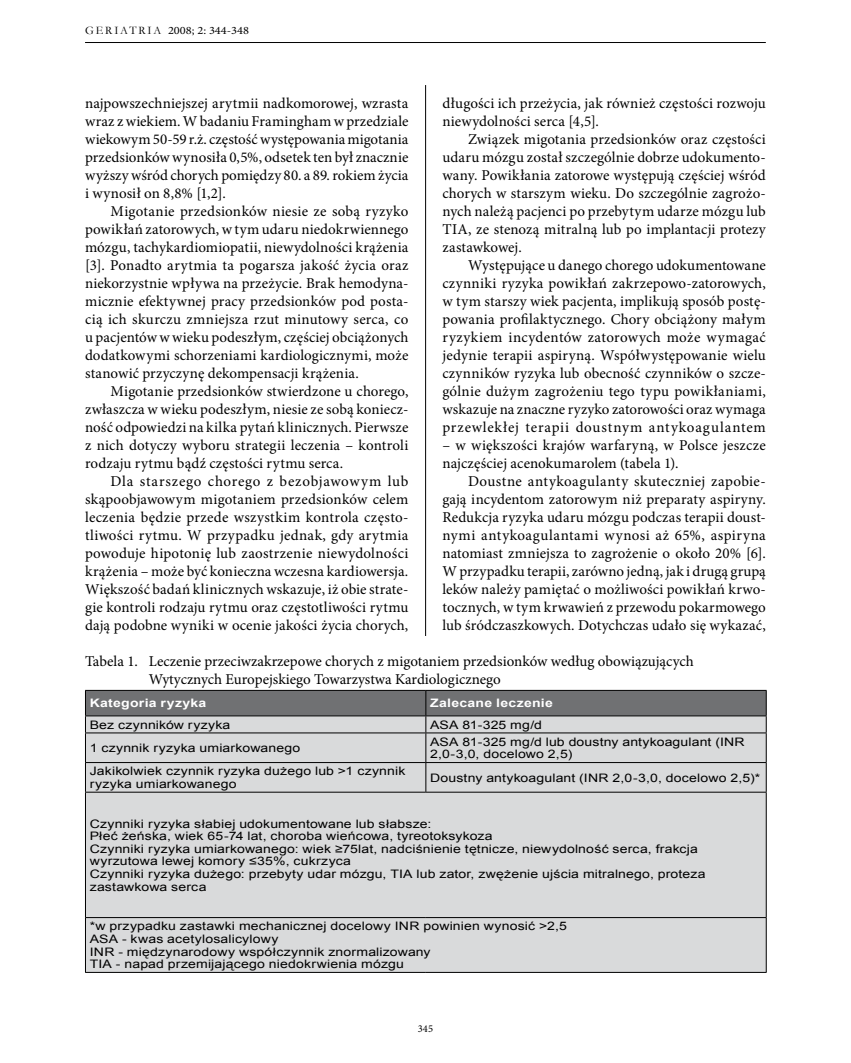
<style>
.page{position:relative;width:851px;height:1063px;background:#fff}
.page>*{position:absolute;margin:0;border:0;box-sizing:border-box;transform-origin:0 0}
.t1{font:15px/18px "Minion Pro";letter-spacing:.005em;color:#000;text-align:justify}
.t2{font:11.7px/12.6px "Arial";letter-spacing:.01em;color:#000;scale:1.2 1}
.t3{font:700 11.7px "Arial";letter-spacing:.02em;color:#fff;scale:1.2 1}
.t4{font:11.25px "Minion Pro";color:#000;scale:1.1 1}
.t5{font:10.5px "Minion Pro";color:#000}
.s1{font-family:"Garamond";font-size:11.55px}
</style>
<div class="page">
<hr style="left:425px;top:85px;width:1px;height:893px;background:#000">
<hr style="left:85px;top:42px;width:680px;height:1px;background:#000">
<div style="left:85px;top:637px;width:680px;height:341px;background:#fff"></div>
<div style="left:86px;top:793px;width:679px;height:179px;background:#d9dadb"></div>
<svg style="left:85px;top:690px;width:681px;height:102px;background:#b6b7b9"></svg>
<hr style="left:85px;top:792px;width:341px;height:1px;background:#000">
<hr style="left:85px;top:793px;width:1px;height:124px;background:#000">
<hr style="left:426px;top:792px;width:340px;height:1px;background:#000">
<hr style="left:765px;top:793px;width:1px;height:124px;background:#000">
<hr style="left:85px;top:917px;width:341px;height:1px;background:#000">
<hr style="left:85px;top:918px;width:1px;height:54px;background:#000">
<hr style="left:426px;top:917px;width:340px;height:1px;background:#000">
<hr style="left:765px;top:918px;width:1px;height:54px;background:#000">
<hr style="left:85px;top:972px;width:341px;height:1px;background:#000">
<hr style="left:426px;top:972px;width:340px;height:1px;background:#000">
<hr style="left:85px;top:716px;width:341px;height:1px;background:#000">
<hr style="left:426px;top:716px;width:340px;height:1px;background:#000">
<p class="t4" style="left:85px;top:23px;width:150px"><span class="s1">G E R I A T R I A</span> 2008; 2: 344-348</p>
<p class="t1" style="left:442px;top:94px;width:325px">długości ich przeżycia, jak również częstości rozwoju niewydolności serca [4,5].</p>
<p class="t1" style="left:442px;top:130px;width:325px;text-indent:26px">Związek migotania przedsionków oraz częstości udaru mózgu został szczególnie dobrze udokumento&shy;wany. Powikłania zatorowe występują częściej wśród chorych w starszym wieku. Do szczególnie zagrożo&shy;nych należą pacjenci po przebytym udarze mózgu lub TIA, ze stenozą mitralną lub po implantacji protezy zastawkowej.</p>
<p class="t1" style="left:442px;top:256px;width:325px;text-indent:26px">Występujące u danego chorego udokumentowane czynniki ryzyka powikłań zakrzepowo-zatorowych, w tym starszy wiek pacjenta, implikują sposób postę&shy;powania profilaktycznego. Chory obciążony małym ryzykiem incydentów zatorowych może wymagać jedynie terapii aspiryną. Współwystępowanie wielu czynników ryzyka lub obecność czynników o szcze&shy;gólnie dużym zagrożeniu tego typu powikłaniami, wskazuje na znaczne ryzyko zatorowości oraz wymaga przewlekłej terapii doustnym antykoagulantem</p>
<p class="t1" style="left:442px;top:436px;width:325px">– w większości krajów warfaryną, w Polsce jeszcze najczęściej acenokumarolem (tabela 1).</p>
<p class="t1" style="left:442px;top:472px;width:325px;text-indent:26px">Doustne antykoagulanty skuteczniej zapobie&shy;gają incydentom zatorowym niż preparaty aspiryny.<br>Redukcja ryzyka udaru mózgu podczas terapii doust&shy;nymi antykoagulantami wynosi aż 65%, aspiryna natomiast zmniejsza to zagrożenie o około 20% [6].<br>Wprzypadku terapii, zarówno jedną, jak i drugą grupą leków należy pamiętać o możliwości powikłań krwo&shy;tocznych, w tym krwawień z przewodu pokarmowego lub śródczaszkowych. Dotychczas udało się wykazać,</p>
<p class="t1" style="left:85px;top:94px;width:325px">najpowszechniejszej arytmii nadkomorowej, wzrasta wraz zwiekiem. Wbadaniu Framingham wprzedziale wiekowym 50-59 r.ż. częstość występowania migotania przedsionków wynosiła 0,5%, odsetek ten był znacznie wyższy wśród chorych pomiędzy 80. a 89. rokiem życia i wynosił on 8,8% [1,2].</p>
<p class="t1" style="left:85px;top:202px;width:325px;text-indent:26px">Migotanie przedsionków niesie ze sobą ryzyko powikłań zatorowych, w tym udaru niedokrwiennego mózgu, tachykardiomiopatii, niewydolności krążenia [3]. Ponadto arytmia ta pogarsza jakość życia oraz niekorzystnie wpływa na przeżycie. Brak hemodyna&shy;micznie efektywnej pracy przedsionków pod posta&shy;cią ich skurczu zmniejsza rzut minutowy serca, co u pacjentów w wieku podeszłym, częściej obciążonych dodatkowymi schorzeniami kardiologicznymi, może stanowić przyczynę dekompensacji krążenia.</p>
<p class="t1" style="left:85px;top:382px;width:325px;text-indent:26px">Migotanie przedsionków stwierdzone u chorego, zwłaszcza w wieku podeszłym, niesie ze sobą koniecz&shy;ność odpowiedzi na kilka pytań klinicznych. Pierwsze z nich dotyczy wyboru strategii leczenia – kontroli rodzaju rytmu bądź częstości rytmu serca.</p>
<p class="t1" style="left:85px;top:472px;width:325px;text-indent:26px">Dla starszego chorego z bezobjawowym lub skąpoobjawowym migotaniem przedsionków celem leczenia będzie przede wszystkim kontrola często&shy;tliwości rytmu. W przypadku jednak, gdy arytmia powoduje hipotonię lub zaostrzenie niewydolności krążenia – może być konieczna wczesna kardiowersja.<br>Większość badań klinicznych wskazuje, iż obie strate&shy;gie kontroli rodzaju rytmu oraz częstotliwości rytmu dają podobne wyniki w ocenie jakości życia chorych,</p>
<p class="t1" style="left:149px;top:652px;width:546px;text-indent:-64px">Tabela 1. Leczenie przeciwzakrzepowe chorych z migotaniem przedsionków według obowiązujących<br>Wytycznych Europejskiego Towarzystwa Kardiologicznego</p>
<p class="t3" style="left:90px;top:696px;width:99px">Kategoria ryzyka</p>
<p class="t3" style="left:430px;top:696px;width:104px">Zalecane leczenie</p>
<p class="t2" style="left:90px;top:718px;width:119px">Bez czynników ryzyka</p>
<p class="t2" style="left:430px;top:718px;width:95px">ASA 81-325 mg/d</p>
<p class="t2" style="left:90px;top:742px;width:177px">1 czynnik ryzyka umiarkowanego</p>
<p class="t2" style="left:430px;top:735px;width:264px">ASA 81-325 mg/d lub doustny antykoagulant (INR<br>2,0-3,0, docelowo 2,5)</p>
<p class="t2" style="left:90px;top:765px;width:264px">Jakikolwiek czynnik ryzyka dużego lub &gt;1 czynnik ryzyka umiarkowanego</p>
<p class="t2" style="left:430px;top:771px;width:277px">Doustny antykoagulant (INR 2,0-3,0, docelowo 2,5)*</p>
<p class="t2" style="left:90px;top:817px;width:514px">Czynniki ryzyka słabiej udokumentowane lub słabsze:<br>Płeć żeńska, wiek 65-74 lat, choroba wieńcowa, tyreotoksykoza<br>Czynniki ryzyka umiarkowanego: wiek ≥75lat, nadciśnienie tętnicze, niewydolność serca, frakcja wyrzutowa lewej komory ≤35%, cukrzyca<br>Czynniki ryzyka dużego: przebyty udar mózgu, TIA lub zator, zwężenie ujścia mitralnego, proteza zastawkowa serca</p>
<p class="t2" style="left:90px;top:920px;width:399px">*w przypadku zastawki mechanicznej docelowy INR powinien wynosić &gt;2,5<br>ASA - kwas acetylosalicylowy<br>INR - międzynarodowy współczynnik znormalizowany<br>TIA - napad przemijającego niedokrwienia mózgu</p>
<p class="t5" style="left:418px;top:1022px;width:17px">345</p>
</div>
